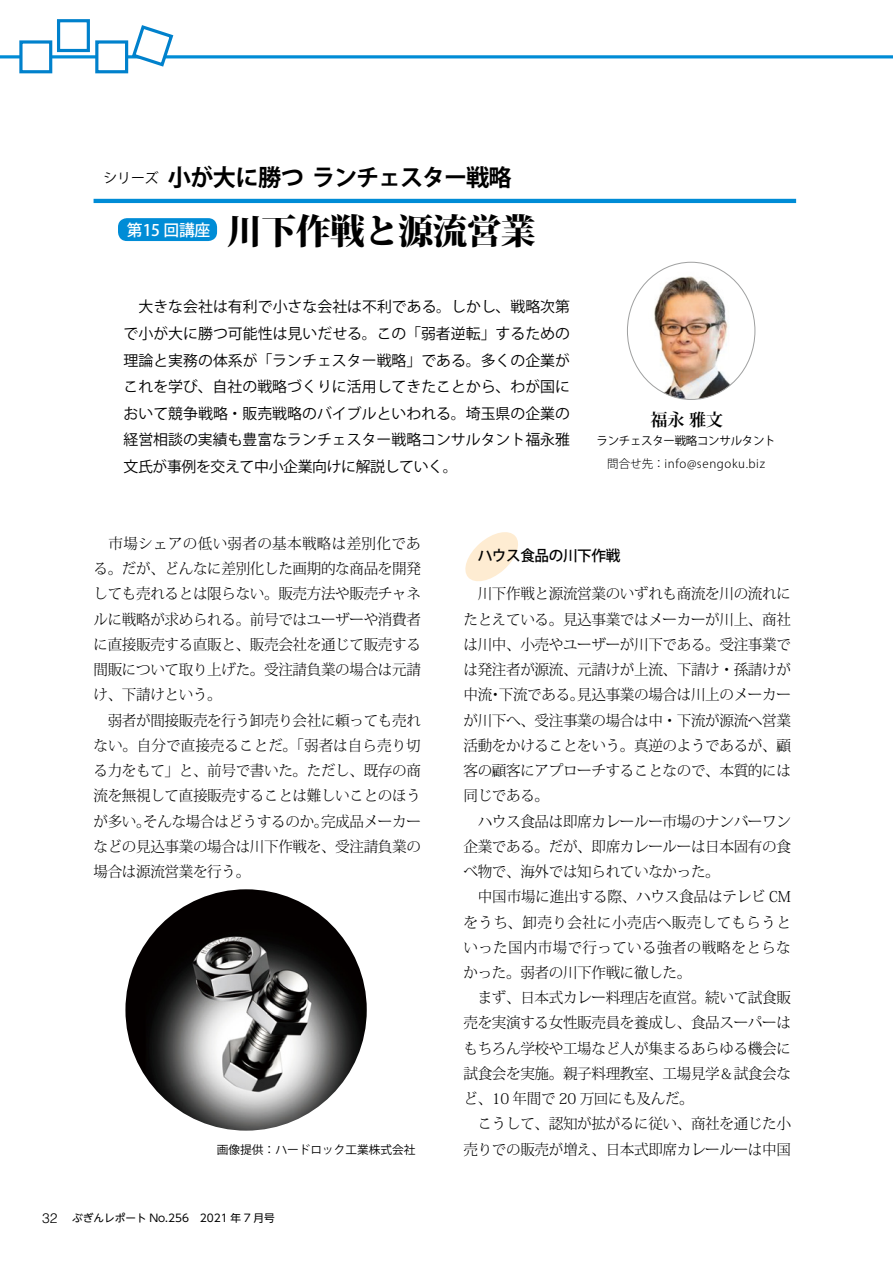
<style>
.page{position:relative;width:893px;height:1263px;background:#fff}
.page>*{position:absolute;margin:0;border:0;box-sizing:border-box;transform-origin:0 0}
.t1{font:800 35.1px "Koz Min Pr 6 N";letter-spacing:-.025em;color:#000}
.t2{font:700 23.4px "Koz Go Pr 6 N";letter-spacing:-.05em;color:#000}
.t3{font:700 16.95px "Koz Min Pro";color:#000}
.t4{font:500 15.9px "Koz Go Pr 6 N";letter-spacing:-.025em;color:#fff}
.t5{font:300 14.85px/25.2px "Koz Min Pr 6 N";letter-spacing:-.025em;color:#000}
.t6{font:14.85px/26.5px "Koz Go Pr 6 N";letter-spacing:-.025em;color:#000;text-align:justify}
.t7{font:500 14.85px "Koz Go Pr 6 N";letter-spacing:-.025em;color:#000}
.t8{font:13.8px "Koz Go Pr 6 N";color:#000}
.t9{font:300 11.7px "Koz Go Pr 6 N";letter-spacing:.05em;color:#000}
.t10{font:11.7px "Koz Go Pr 6 N";color:#000}
.t11{font:11.7px "Koz Go Pr 6 N";letter-spacing:-.025em;color:#000}
.t12{font:10.65px "UD Shin Go NT Pro";color:#000}
.s1{font-family:"Helvetica LT Std";font-weight:300;font-size:13.8px}
</style>
<div class="page">
<svg style="left:0;top:25px;width:893px;height:49px"></svg>
<div style="left:57px;top:19px;width:33px;height:33px;border:3px solid #0081cc"></div>
<hr style="left:94px;top:199px;width:702px;height:4px;background:#008cd6">
<img style="left:627px;top:262px;width:128px;height:137px">
<div style="left:118px;top:218px;width:99px;height:23px;background:#008cd6;border-radius:9px"></div>
<svg style="left:465px;top:532px;width:53px;height:49px"></svg>
<img style="left:125px;top:889px;width:242px;height:241px;border-radius:121px">
<h2 class="t2" style="left:168px;top:164px;width:345px">小が大に勝つ ランチェスター戦略</h2>
<h1 class="t1" style="left:227px;top:212px;width:310px">川下作戦と源流営業</h1>
<p class="t8" style="left:103px;top:170px;width:57px">シリーズ</p>
<p class="t4" style="left:127px;top:222px;width:85px">第15 回講座</p>
<p class="t6" style="left:124px;top:294px;width:448px">　大きな会社は有利で小さな会社は不利である。しかし、戦略次第で小が大に勝つ可能性は見いだせる。この「弱者逆転」するための理論と実務の体系が「ランチェスター戦略」である。多くの企業がこれを学び、自社の戦略づくりに活用してきたことから、わが国において競争戦略・販売戦略のバイブルといわれる。埼玉県の企業の経営相談の実績も豊富なランチェスター戦略コンサルタント福永雅文氏が事例を交えて中小企業向けに解説していく。</p>
<p class="t3" style="left:651px;top:407px;width:74px">福永 雅文</p>
<p class="t11" style="left:597px;top:434px;width:181px">ランチェスター戦略コンサルタント</p>
<p class="t9" style="left:607px;top:457px;width:159px">問合せ先：info@sengoku.biz</p>
<p class="t5" style="left:94px;top:531px;width:329px">　市場シェアの低い弱者の基本戦略は差別化である。だが、どんなに差別化した画期的な商品を開発しても売れるとは限らない。販売方法や販売チャネルに戦略が求められる。前号ではユーザーや消費者に直接販売する直販と、販売会社を通じて販売する間販について取り上げた。受注請負業の場合は元請け、下請けという。<br>　弱者が間接販売を行う卸売り会社に頼っても売れない。自分で直接売ることだ。「弱者は自ら売り切る力をもて」と、前号で書いた。ただし、既存の商流を無視して直接販売することは難しいことのほうが多い。そんな場合はどうするのか。完成品メーカーなどの見込事業の場合は川下作戦を、受注請負業の場合は源流営業を行う。</p>
<p class="t10" style="left:217px;top:1143px;width:200px">画像提供：ハードロック工業株式会社</p>
<p class="t12" style="left:42px;top:1210px;width:234px"><span class="s1">32</span> ぶぎんレポート No.256　2021 年 7 月号</p>
<p class="t7" style="left:463px;top:548px;width:158px">　ハウス食品の川下作戦</p>
<p class="t5" style="left:463px;top:582px;width:329px">　川下作戦と源流営業のいずれも商流を川の流れにたとえている。見込事業ではメーカーが川上、商社は川中、小売やユーザーが川下である。受注事業では発注者が源流、元請けが上流、下請け・孫請けが中流・下流である。見込事業の場合は川上のメーカーが川下へ、受注事業の場合は中・下流が源流へ営業活動をかけることをいう。真逆のようであるが、顧客の顧客にアプローチすることなので、本質的には同じである。<br>　ハウス食品は即席カレールー市場のナンバーワン企業である。だが、即席カレールーは日本固有の食べ物で、海外では知られていなかった。<br>　中国市場に進出する際、ハウス食品はテレビ CMをうち、卸売り会社に小売店へ販売してもらうといった国内市場で行っている強者の戦略をとらなかった。弱者の川下作戦に徹した。<br>　まず、日本式カレー料理店を直営。続いて試食販売を実演する女性販売員を養成し、食品スーパーはもちろん学校や工場など人が集まるあらゆる機会に試食会を実施。親子料理教室、工場見学＆試食会など、10 年間で 20 万回にも及んだ。<br>　こうして、認知が拡がるに従い、商社を通じた小売りでの販売が増え、日本式即席カレールーは中国</p>
</div>
